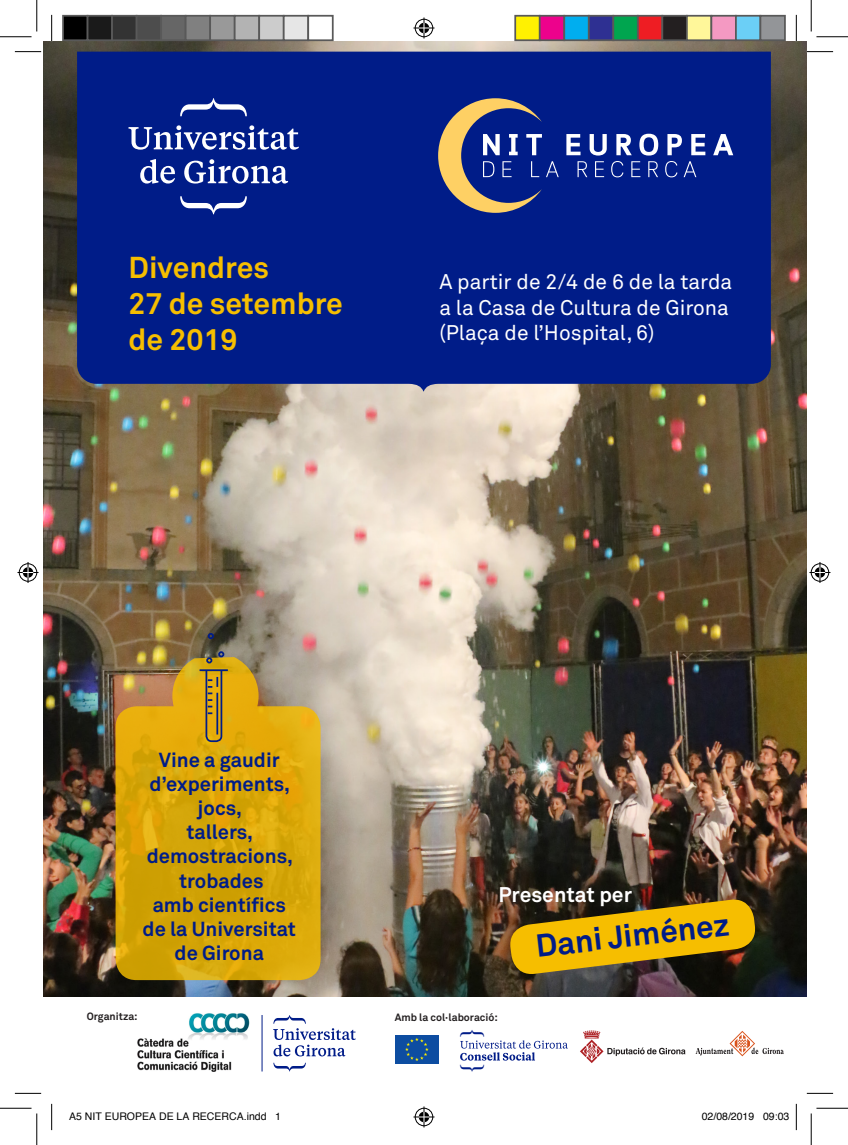
<style>
.page{position:relative;width:848px;height:1145px;background:#fff}
.page>*{position:absolute;margin:0;border:0;box-sizing:border-box;transform-origin:0 0}
.t1{font:700 31.5px "Akkurat Pro";color:#001c88}
.t2{font:700 29.93px/35.9px "Akkurat Pro";color:#f6be00}
.t3{font:300 26.25px "Tiempos Headline";color:#001c88;scale:1.06 1}
.t4{font:21px "Akkurat Pro";color:#fff}
.t5{font:700 21px "Akkurat Pro";color:#fff}
.t6{font:700 20.12px "Akkurat Pro";color:#001c88}
.t7{font:10.5px "Helvetica";color:#000}
.t8{font:700 10.5px "Akkurat Pro";color:#231f20}
</style>
<div class="page">
<img style="left:44px;top:42px;width:762px;height:954px">
<div style="left:77px;top:52px;width:693px;height:339px;background:#001c88"></div>
<svg style="left:667px;top:134px;width:14px;height:21px"></svg>
<svg style="left:691px;top:134px;width:14px;height:21px"></svg>
<svg style="left:713px;top:134px;width:20px;height:21px"></svg>
<svg style="left:566px;top:134px;width:92px;height:43px"></svg>
<svg style="left:665px;top:161px;width:12px;height:16px"></svg>
<svg style="left:683px;top:161px;width:13px;height:16px"></svg>
<svg style="left:438px;top:98px;width:120px;height:115px"></svg>
<svg style="left:508px;top:897px;width:249px;height:79px"></svg>
<svg style="left:116px;top:657px;width:204px;height:323px"></svg>
<svg style="left:128px;top:125px;width:171px;height:25px"></svg>
<svg style="left:140px;top:159px;width:35px;height:25px"></svg>
<svg style="left:184px;top:159px;width:104px;height:25px"></svg>
<svg style="left:180px;top:98px;width:67px;height:18px"></svg>
<svg style="left:180px;top:196px;width:67px;height:18px"></svg>
<hr style="left:199px;top:669px;width:29px;height:2px;background:#001c88">
<svg style="left:208px;top:633px;width:6px;height:6px"></svg>
<svg style="left:205px;top:651px;width:19px;height:92px"></svg>
<svg style="left:460px;top:1040px;width:107px;height:21px"></svg>
<svg style="left:580px;top:1030px;width:105px;height:33px"></svg>
<hr style="left:261px;top:1015px;width:1px;height:57px;background:#001c88">
<svg style="left:273px;top:1015px;width:83px;height:41px"></svg>
<svg style="left:273px;top:1063px;width:33px;height:8px"></svg>
<img style="left:137px;top:1013px;width:113px;height:58px">
<svg style="left:695px;top:1031px;width:88px;height:25px"></svg>
<svg style="left:438px;top:1035px;width:1px;height:29px"></svg>
<div style="left:395px;top:1035px;width:43px;height:29px;background:#0d4da1"></div>
<svg style="left:405px;top:1038px;width:23px;height:23px"></svg>
<svg style="left:15px;top:51px;width:26px;height:1px"></svg>
<svg style="left:806px;top:51px;width:26px;height:1px"></svg>
<svg style="left:15px;top:1093px;width:26px;height:1px"></svg>
<svg style="left:806px;top:1093px;width:26px;height:1px"></svg>
<svg style="left:51px;top:15px;width:1px;height:26px"></svg>
<svg style="left:51px;top:1104px;width:1px;height:26px"></svg>
<svg style="left:795px;top:15px;width:1px;height:26px"></svg>
<svg style="left:795px;top:1104px;width:1px;height:26px"></svg>
<hr style="left:0;top:36px;width:32px;height:1px;background:#000">
<hr style="left:816px;top:36px;width:31px;height:1px;background:#000">
<hr style="left:0;top:1108px;width:32px;height:1px;background:#000">
<hr style="left:816px;top:1108px;width:31px;height:1px;background:#000">
<hr style="left:36px;top:0;width:1px;height:31px;background:#000">
<hr style="left:36px;top:1113px;width:1px;height:32px;background:#000">
<hr style="left:810px;top:0;width:1px;height:31px;background:#000">
<hr style="left:810px;top:1113px;width:1px;height:32px;background:#000">
<svg style="left:413px;top:18px;width:21px;height:21px"></svg>
<svg style="left:413px;top:1106px;width:21px;height:21px"></svg>
<svg style="left:18px;top:562px;width:21px;height:21px"></svg>
<svg style="left:809px;top:562px;width:21px;height:21px"></svg>
<div style="left:63px;top:16px;width:25px;height:24px;background:#000"></div>
<div style="left:62px;top:15px;width:26px;height:26px;border:2px solid #595959"></div>
<div style="left:88px;top:16px;width:24px;height:24px;background:#1a1a1a"></div>
<div style="left:87px;top:15px;width:26px;height:26px;border:2px solid #595959"></div>
<div style="left:112px;top:16px;width:25px;height:24px;background:#333"></div>
<div style="left:111px;top:15px;width:26px;height:26px;border:2px solid #595959"></div>
<div style="left:137px;top:16px;width:24px;height:24px;background:#4d4d4d"></div>
<div style="left:136px;top:15px;width:26px;height:26px;border:2px solid #595959"></div>
<div style="left:161px;top:16px;width:25px;height:24px;background:#666"></div>
<div style="left:160px;top:15px;width:26px;height:26px;border:2px solid #595959"></div>
<div style="left:186px;top:16px;width:24px;height:24px;background:#808080"></div>
<div style="left:185px;top:15px;width:26px;height:26px;border:2px solid #595959"></div>
<div style="left:210px;top:16px;width:25px;height:24px;background:#999"></div>
<div style="left:209px;top:15px;width:26px;height:26px;border:2px solid #595959"></div>
<div style="left:235px;top:16px;width:24px;height:24px;background:#b3b3b3"></div>
<div style="left:234px;top:15px;width:26px;height:26px;border:2px solid #595959"></div>
<div style="left:259px;top:16px;width:25px;height:24px;background:#ccc"></div>
<div style="left:258px;top:15px;width:26px;height:26px;border:2px solid #595959"></div>
<div style="left:284px;top:16px;width:24px;height:24px;background:#e6e6e6"></div>
<div style="left:283px;top:15px;width:26px;height:26px;border:2px solid #595959"></div>
<div style="left:307px;top:15px;width:26px;height:26px;border:2px solid #595959"></div>
<div style="left:515px;top:16px;width:24px;height:24px;background:#fff101"></div>
<div style="left:514px;top:15px;width:26px;height:26px;border:2px solid #595959"></div>
<div style="left:539px;top:16px;width:25px;height:24px;background:#ed028c"></div>
<div style="left:538px;top:15px;width:27px;height:26px;border:2px solid #595959"></div>
<div style="left:564px;top:16px;width:24px;height:24px;background:#00aeef"></div>
<div style="left:563px;top:15px;width:26px;height:26px;border:2px solid #595959"></div>
<div style="left:588px;top:16px;width:25px;height:24px;background:#2e3092"></div>
<div style="left:587px;top:15px;width:27px;height:26px;border:2px solid #595959"></div>
<div style="left:613px;top:16px;width:24px;height:24px;background:#00a54f"></div>
<div style="left:612px;top:15px;width:26px;height:26px;border:2px solid #595959"></div>
<div style="left:637px;top:16px;width:25px;height:24px;background:#ee1d23"></div>
<div style="left:636px;top:15px;width:27px;height:26px;border:2px solid #595959"></div>
<div style="left:662px;top:16px;width:24px;height:24px;background:#231f20"></div>
<div style="left:661px;top:15px;width:26px;height:26px;border:2px solid #595959"></div>
<div style="left:686px;top:16px;width:25px;height:24px;background:#fff79a"></div>
<div style="left:685px;top:15px;width:27px;height:26px;border:2px solid #595959"></div>
<div style="left:711px;top:16px;width:24px;height:24px;background:#f499c2"></div>
<div style="left:710px;top:15px;width:26px;height:26px;border:2px solid #595959"></div>
<div style="left:735px;top:16px;width:25px;height:24px;background:#6bcff6"></div>
<div style="left:734px;top:15px;width:27px;height:26px;border:2px solid #595959"></div>
<div style="left:760px;top:16px;width:24px;height:24px;background:#939598"></div>
<div style="left:759px;top:15px;width:26px;height:26px;border:2px solid #595959"></div>
<p class="t2" style="left:128px;top:250px;width:142px">Divendres</p>
<p class="t2" style="left:128px;top:286px;width:216px">27 de setembre de 2019</p>
<p class="t4" style="left:439px;top:270px;width:294px">A partir de 2/4 de 6 de la tarda</p>
<p class="t4" style="left:439px;top:295px;width:291px">a la Casa de Cultura de Girona</p>
<p class="t4" style="left:439px;top:320px;width:217px">(Plaça de l’Hospital, 6)</p>
<p class="t6" style="left:159px;top:747px;width:122px">Vine a gaudir</p>
<p class="t6" style="left:150px;top:772px;width:142px">d’experiments,</p>
<p class="t6" style="left:197px;top:796px;width:46px">jocs,</p>
<p class="t6" style="left:186px;top:820px;width:68px">tallers,</p>
<p class="t6" style="left:147px;top:844px;width:148px">demostracions,</p>
<p class="t6" style="left:179px;top:868px;width:86px">trobades</p>
<p class="t6" style="left:153px;top:892px;width:135px">amb científics</p>
<p class="t6" style="left:143px;top:916px;width:155px">de la Universitat</p>
<p class="t6" style="left:175px;top:941px;width:91px">de Girona</p>
<p class="t8" style="left:87px;top:1010px;width:52px">Organitza:</p>
<p class="t5" style="left:498px;top:882px;width:135px">Presentat per</p>
<p class="t8" style="left:394px;top:1011px;width:105px">Amb la col·laboració:</p>
<h3 class="t3" style="left:453px;top:1038px;width:10px;rotate:-90deg">}</h3>
<h3 class="t3" style="left:453px;top:1073px;width:10px;rotate:-90deg">{</h3>
<p class="t1" style="left:533px;top:928px;width:196px;rotate:-7deg">Dani Jiménez</p>
<p class="t7" style="left:69px;top:1108px;width:213px">A5 NIT EUROPEA DE LA RECERCA.indd 1</p>
<p class="t7" style="left:701px;top:1108px;width:89px">02/08/2019 09:03</p>
</div>
